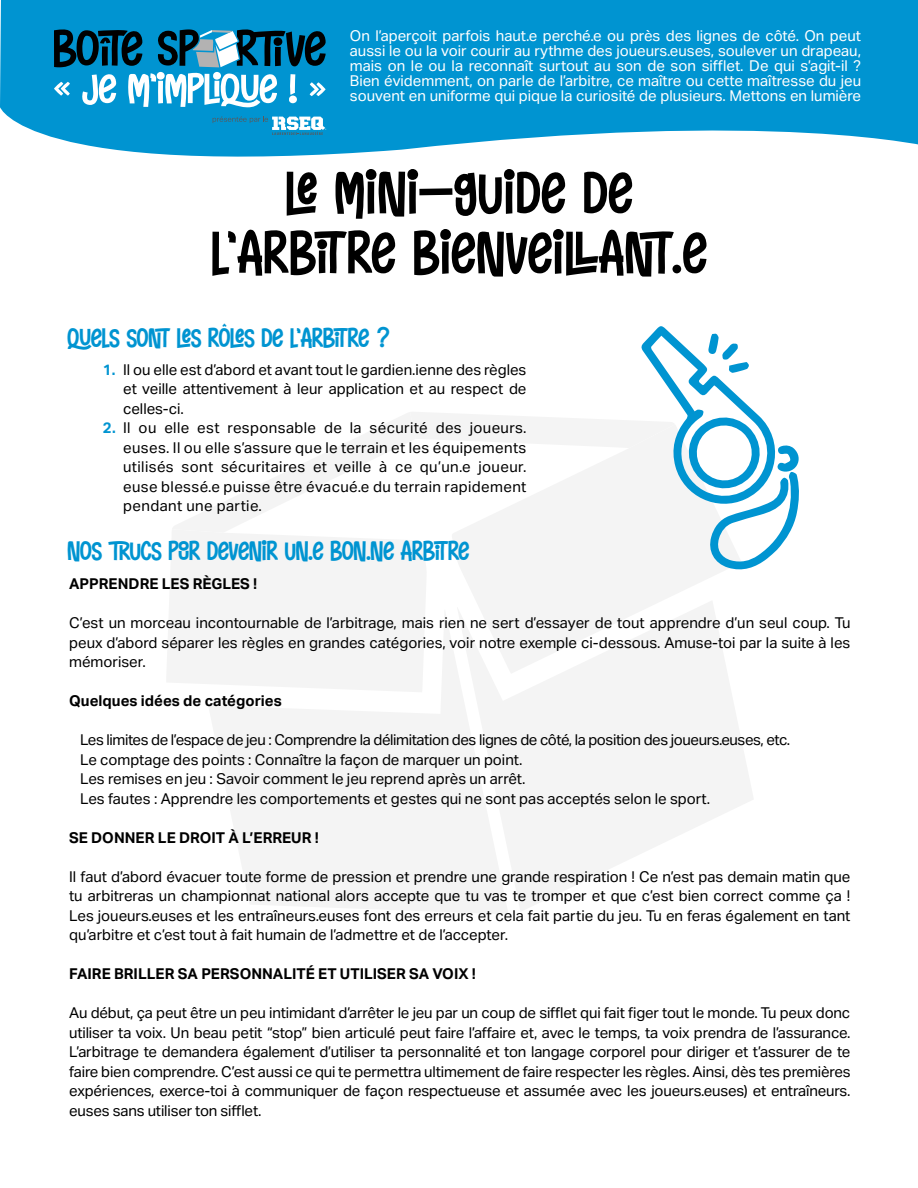
<style>
.page{position:relative;width:918px;height:1188px;background:#fff}
.page>*{position:absolute;margin:0;border:0;box-sizing:border-box;transform-origin:0 0}
.t1{font:60px/60px "Naughty Monster";letter-spacing:.02em;color:#000;text-align:center}
.t2{font:27px "Naughty Monster";color:#0094d1}
.t3{font:15px/19.5px "Aktiv Grotesk";color:#000;text-align:justify}
.t4{font:15px/15px "Aktiv Grotesk";color:#fff;text-align:justify}
.t5{font:700 15px "Aktiv Grotesk";color:#000}
.t6{font:15px "Aktiv Grotesk";letter-spacing:-.025em;color:#000}
.s1{font-weight:700;color:#0094d1}
.s2{color:#008fd4}
</style>
<div class="page">
<svg style="left:209px;top:692px;width:299px;height:222px;fill:#f4f4f4"></svg>
<svg style="left:457px;top:692px;width:296px;height:220px;fill:#f4f4f4"></svg>
<svg style="left:0;top:0;width:918px;height:157px;background:#1da0d6"></svg>
<svg style="left:54px;top:29px;width:272px;height:78px"></svg>
<svg style="left:213px;top:116px;width:113px;height:19px"></svg>
<svg style="left:167px;top:326px;width:632px;height:366px"></svg>
<p class="t4" style="left:350px;top:29px;width:513px">On l’aperçoit parfois haut.e perché.e ou près des lignes de côté. On peut aussi le ou la voir courir au rythme des joueurs.euses, soulever un drapeau, mais on le ou la reconnaît surtout au son de son sifflet. De qui s’agit-il ?<br>Bien évidemment, on parle de l’arbitre, ce maître ou cette maîtresse du jeu souvent en uniforme qui pique la curiosité de plusieurs. Mettons en lumière</p>
<h1 class="t1" style="left:211px;top:164px;width:497px">LE MINI-GUIDE DE<br>L’ARBITRE BIENVEILLANT.E</h1>
<h2 class="t2" style="left:68px;top:323px;width:325px">QUELS SONT LES RÔLES DE L’ARBITRE ?</h2>
<p class="t3" style="left:123px;top:360px;width:405px;text-indent:-20px"><span class="s1">1.</span> Il ou elle est d’abord et avant tout le gardien.ienne des règles et veille attentivement à leur application et au respect de celles-ci.</p>
<p class="t3" style="left:123px;top:418px;width:405px;text-indent:-20px"><span class="s1">2.</span> Il ou elle est responsable de la sécurité des joueurs. euses. Il ou elle s’assure que le terrain et les équipements utilisés sont sécuritaires et veille à ce qu’un.e joueur. euse blessé.e puisse être évacué.e du terrain rapidement pendant une partie.</p>
<h2 class="t2" style="left:68px;top:536px;width:403px">NOS TRUCS POUR DEVENIR UN.E BON.NE ARBITRE</h2>
<p class="t5" style="left:69px;top:575px;width:190px">APPRENDRE LES RÈGLES !</p>
<p class="t3" style="left:69px;top:613px;width:783px">C’est un morceau incontournable de l’arbitrage, mais rien ne sert d’essayer de tout apprendre d’un seul coup. Tu peux d’abord séparer les règles en grandes catégories, voir notre exemple ci-dessous. Amuse-toi par la suite à les mémoriser.</p>
<p class="t5" style="left:69px;top:692px;width:214px">Quelques idées de catégories</p>
<p class="t6" style="left:69px;top:731px;width:722px"><span class="s2">●</span> Les limites de l’espace de jeu : Comprendre la délimitation des lignes de côté, la position des joueurs.euses, etc.</p>
<p class="t3" style="left:69px;top:750px;width:455px"><span class="s2">●</span> Le comptage des points : Connaître la façon de marquer un point.</p>
<p class="t3" style="left:69px;top:769px;width:458px"><span class="s2">●</span> Les remises en jeu : Savoir comment le jeu reprend après un arrêt.</p>
<p class="t3" style="left:69px;top:789px;width:643px"><span class="s2">●</span> Les fautes : Apprendre les comportements et gestes qui ne sont pas acceptés selon le sport.</p>
<p class="t5" style="left:69px;top:828px;width:251px">SE DONNER LE DROIT À L’ERREUR !</p>
<p class="t3" style="left:69px;top:867px;width:783px">Il faut d’abord évacuer toute forme de pression et prendre une grande respiration ! Ce n’est pas demain matin que tu arbitreras un championnat national alors accepte que tu vas te tromper et que c’est bien correct comme ça !<br>Les joueurs.euses et les entraîneurs.euses font des erreurs et cela fait partie du jeu. Tu en feras également en tant qu’arbitre et c’est tout à fait humain de l’admettre et de l’accepter.</p>
<p class="t5" style="left:69px;top:965px;width:408px">FAIRE BRILLER SA PERSONNALITÉ ET UTILISER SA VOIX !</p>
<p class="t3" style="left:69px;top:1003px;width:783px">Au début, ça peut être un peu intimidant d’arrêter le jeu par un coup de sifflet qui fait figer tout le monde. Tu peux donc utiliser ta voix. Un beau petit “stop” bien articulé peut faire l’affaire et, avec le temps, ta voix prendra de l’assurance.<br>L’arbitrage te demandera également d’utiliser ta personnalité et ton langage corporel pour diriger et t’assurer de te faire bien comprendre. C’est aussi ce qui te permettra ultimement de faire respecter les règles. Ainsi, dès tes premières expériences, exerce-toi à communiquer de façon respectueuse et assumée avec les joueurs.euses) et entraîneurs. euses sans utiliser ton sifflet.</p>
</div>
